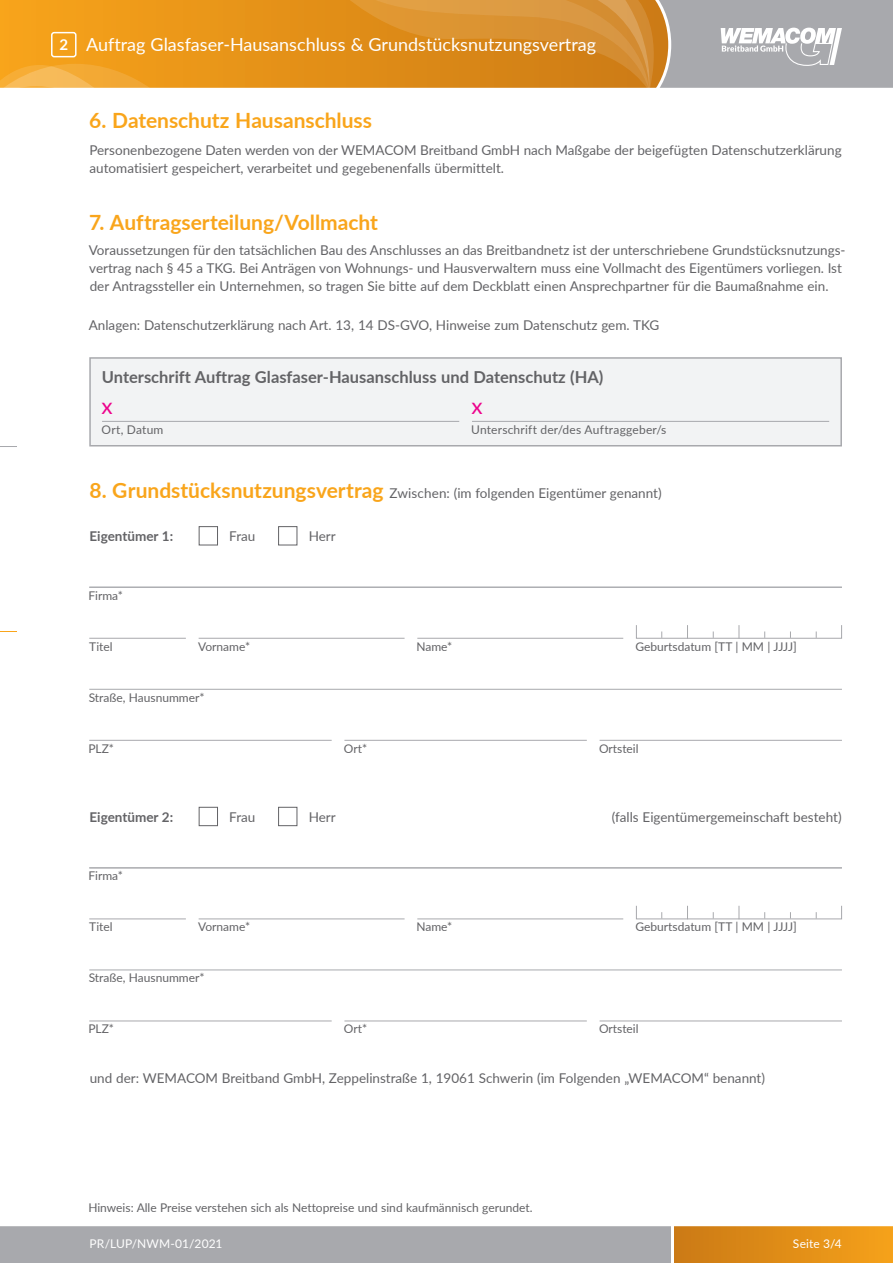
<style>
.page{position:relative;width:893px;height:1263px;background:#fff}
.page>*{position:absolute;margin:0;border:0;box-sizing:border-box;transform-origin:0 0}
.t1{font:22.5px "Lato";color:#ed028c}
.t2{font:700 21px "Lato";color:#f9a51b}
.t3{font:18px "Lato";color:#fff}
.t4{font:700 16.5px "Lato";color:#636366}
.t5{font:13.5px/18px "Lato";color:#636366}
.t6{font:700 13.5px "Lato";color:#636366}
.t7{font:12px "Lato";color:#636366}
.t8{font:12px "Lato";letter-spacing:.01em;color:#fff}
.s1{font-weight:700;font-size:15px}
.s2{font-weight:700;font-size:21px;color:#f9a51b}
</style>
<div class="page">
<div style="left:674px;top:1225px;width:219px;height:38px;background:linear-gradient(to right,#ca7915,#f5a11a)"></div>
<div style="left:0;top:1225px;width:671px;height:38px;background:#a8a9ad"></div>
<div style="left:0;top:0;width:670px;height:89px;background:#eb9719"></div>
<svg style="left:0;top:64px;width:167px;height:24px"></svg>
<svg style="left:0;top:446px;width:17px;height:1px"></svg>
<svg style="left:0;top:631px;width:17px;height:1px"></svg>
<hr style="left:0;top:88px;width:893px;height:3px;background:#fff">
<hr style="left:0;top:1223px;width:893px;height:3px;background:#fff">
<div style="left:51px;top:32px;width:26px;height:25px;border:2px solid #fff;border-radius:2px"></div>
<svg style="left:335px;top:0;width:558px;height:88px"></svg>
<div style="left:89px;top:357px;width:753px;height:89px;background:#f2f3f4;border:2px solid #a8a9ad"></div>
<hr style="left:102px;top:421px;width:357px;height:1px;background:#a8a9ad">
<hr style="left:472px;top:421px;width:357px;height:1px;background:#a8a9ad">
<hr style="left:89px;top:587px;width:753px;height:1px;background:#a8a9ad">
<hr style="left:89px;top:867px;width:753px;height:1px;background:#a8a9ad">
<div style="left:199px;top:526px;width:19px;height:19px;background:#fff;border:1px solid #636366"></div>
<div style="left:278px;top:526px;width:19px;height:19px;background:#fff;border:1px solid #636366"></div>
<div style="left:636px;top:625px;width:206px;height:14px;border:1px solid #a8a9ad"></div>
<div style="left:636px;top:905px;width:206px;height:14px;border:1px solid #a8a9ad"></div>
<hr style="left:199px;top:638px;width:206px;height:1px;background:#a8a9ad">
<hr style="left:199px;top:918px;width:206px;height:1px;background:#a8a9ad">
<hr style="left:417px;top:638px;width:206px;height:1px;background:#a8a9ad">
<hr style="left:417px;top:918px;width:206px;height:1px;background:#a8a9ad">
<hr style="left:89px;top:638px;width:97px;height:1px;background:#a8a9ad">
<hr style="left:89px;top:918px;width:97px;height:1px;background:#a8a9ad">
<div style="left:199px;top:807px;width:19px;height:19px;background:#fff;border:1px solid #636366"></div>
<div style="left:278px;top:807px;width:19px;height:19px;background:#fff;border:1px solid #636366"></div>
<hr style="left:89px;top:689px;width:753px;height:1px;background:#a8a9ad">
<hr style="left:89px;top:740px;width:243px;height:1px;background:#a8a9ad">
<hr style="left:344px;top:740px;width:243px;height:1px;background:#a8a9ad">
<hr style="left:600px;top:740px;width:242px;height:1px;background:#a8a9ad">
<hr style="left:89px;top:969px;width:753px;height:1px;background:#a8a9ad">
<hr style="left:89px;top:1020px;width:243px;height:1px;background:#a8a9ad">
<hr style="left:344px;top:1020px;width:243px;height:1px;background:#a8a9ad">
<hr style="left:600px;top:1020px;width:242px;height:1px;background:#a8a9ad">
<h3 class="t3" style="left:59px;top:32px;width:538px"><span class="s1">2</span> Auftrag Glasfaser-Hausanschluss &amp; Grundstücksnutzungsvertrag</h3>
<h2 class="t2" style="left:89px;top:104px;width:284px">6. Datenschutz Hausanschluss</h2>
<p class="t5" style="left:89px;top:141px;width:754px">Personenbezogene Daten werden von der WEMACOM Breitband GmbH nach Maßgabe der beigefügten Datenschutzerklärung automatisiert gespeichert, verarbeitet und gegebenenfalls übermittelt.</p>
<h2 class="t2" style="left:89px;top:207px;width:290px">7. Auftragserteilung/Vollmacht</h2>
<p class="t5" style="left:89px;top:240px;width:758px">Voraussetzungen für den tatsächlichen Bau des Anschlusses an das Breitbandnetz ist der unterschriebene Grundstücksnutzungs&shy;vertrag nach § 45 a TKG. Bei Anträgen von Wohnungs- und Hausverwaltern muss eine Vollmacht des Eigentümers vorliegen. Ist der Antragssteller ein Unternehmen, so tragen Sie bitte auf dem Deckblatt einen Ansprechpartner für die Baumaßnahme ein.</p>
<p class="t5" style="left:89px;top:315px;width:572px">Anlagen: Datenschutzerklärung nach Art. 13, 14 DS-GVO, Hinweise zum Datenschutz gem. TKG</p>
<p class="t4" style="left:102px;top:365px;width:503px">Unterschrift Auftrag Glasfaser-Hausanschluss und Datenschutz (HA)</p>
<p class="t7" style="left:101px;top:421px;width:63px">Ort, Datum</p>
<p class="t7" style="left:471px;top:421px;width:197px">Unterschrift der/des Auftraggeber/s</p>
<h1 class="t1" style="left:102px;top:390px;width:13px">x</h1>
<h1 class="t1" style="left:471px;top:390px;width:13px">x</h1>
<p class="t5" style="left:89px;top:483px;width:574px"><span class="s2">8. Grundstücksnutzungsvertrag</span> Zwischen: (im folgenden Eigentümer genannt)</p>
<p class="t6" style="left:90px;top:526px;width:85px">Eigentümer 1:</p>
<p class="t5" style="left:229px;top:526px;width:28px">Frau</p>
<p class="t5" style="left:309px;top:526px;width:29px">Herr</p>
<p class="t7" style="left:88px;top:587px;width:36px">Firma*</p>
<p class="t7" style="left:89px;top:638px;width:25px">Titel</p>
<p class="t7" style="left:198px;top:638px;width:54px">Vorname*</p>
<p class="t7" style="left:89px;top:689px;width:117px">Straße, Hausnummer*</p>
<p class="t7" style="left:416px;top:638px;width:37px">Name*</p>
<p class="t7" style="left:635px;top:638px;width:163px">Geburtsdatum [TT | MM | JJJJ]</p>
<p class="t7" style="left:88px;top:740px;width:27px">PLZ*</p>
<p class="t7" style="left:344px;top:740px;width:25px">Ort*</p>
<p class="t7" style="left:599px;top:740px;width:41px">Ortsteil</p>
<p class="t6" style="left:90px;top:807px;width:85px">Eigentümer 2:</p>
<p class="t5" style="left:229px;top:807px;width:28px">Frau</p>
<p class="t5" style="left:309px;top:807px;width:29px">Herr</p>
<p class="t5" style="left:612px;top:807px;width:231px">(falls Eigentümergemeinschaft besteht)</p>
<p class="t7" style="left:88px;top:867px;width:36px">Firma*</p>
<p class="t7" style="left:89px;top:918px;width:25px">Titel</p>
<p class="t7" style="left:198px;top:918px;width:54px">Vorname*</p>
<p class="t7" style="left:89px;top:969px;width:117px">Straße, Hausnummer*</p>
<p class="t7" style="left:416px;top:918px;width:37px">Name*</p>
<p class="t7" style="left:635px;top:918px;width:163px">Geburtsdatum [TT | MM | JJJJ]</p>
<p class="t7" style="left:88px;top:1020px;width:27px">PLZ*</p>
<p class="t7" style="left:344px;top:1020px;width:25px">Ort*</p>
<p class="t7" style="left:599px;top:1020px;width:41px">Ortsteil</p>
<p class="t5" style="left:90px;top:1069px;width:677px">und der: WEMACOM Breitband GmbH, Zeppelinstraße 1, 19061 Schwerin (im Folgenden „WEMACOM“ benannt)</p>
<p class="t7" style="left:88px;top:1199px;width:446px">Hinweis: Alle Preise verstehen sich als Nettopreise und sind kaufmännisch gerundet.</p>
<p class="t8" style="left:90px;top:1235px;width:135px">PR/LUP/NWM-01/2021</p>
<p class="t8" style="left:793px;top:1235px;width:50px">Seite 3/4</p>
</div>
